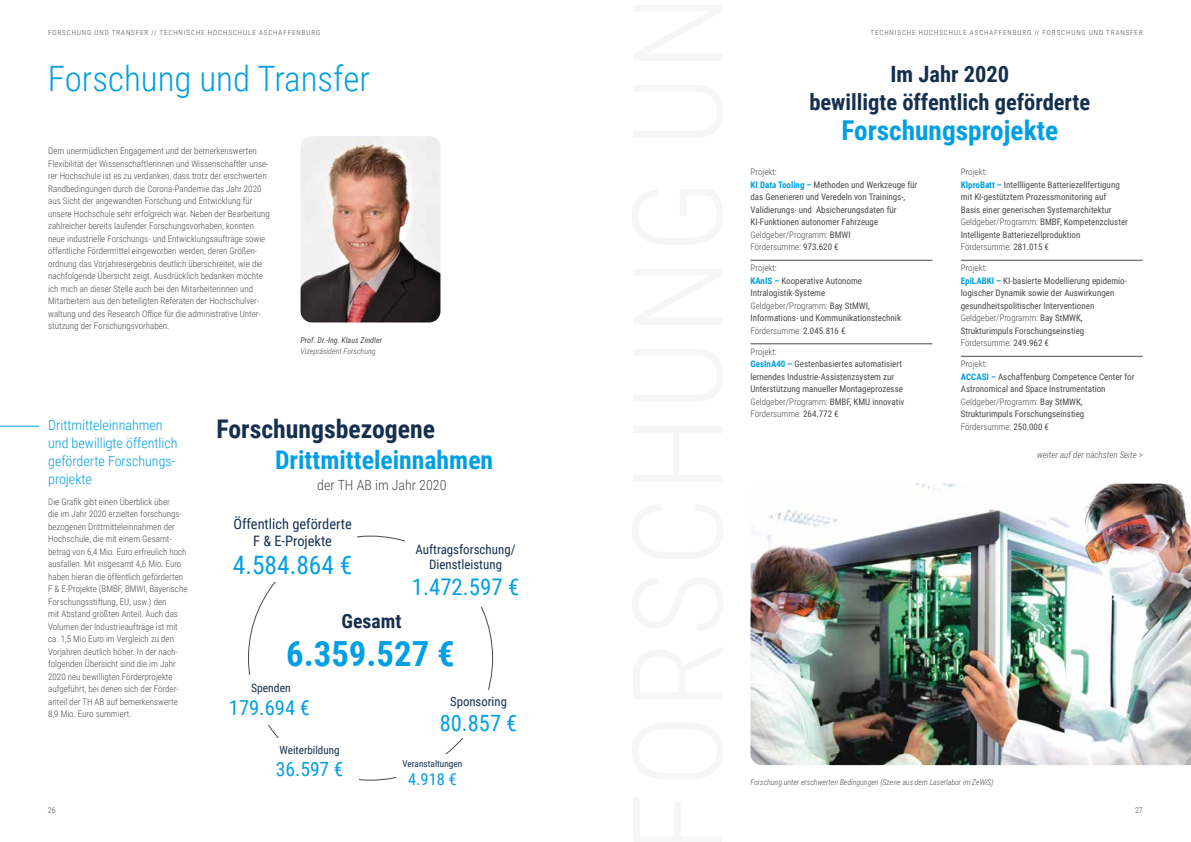
<style>
.page{position:relative;width:1191px;height:842px;background:#fff}
.page>*{position:absolute;margin:0;border:0;box-sizing:border-box;transform-origin:0 0}
.t1{font:300 35px "Roboto Condensed";color:#009fe3}
.t2{font:700 34.7px "Roboto Condensed";color:#009fe3}
.t3{font:700 27.3px "Roboto Condensed";color:#009fe3}
.t4{font:700 25.7px "Roboto Condensed";color:#009fe3}
.t5{font:700 25.7px "Roboto Condensed";color:#152f4e}
.t6{font:25.4px "Roboto Condensed";color:#009fe3}
.t7{font:22.8px "Roboto Condensed";color:#009fe3}
.t8{font:700 22.5px "Roboto Condensed";color:#152f4e}
.t9{font:22.5px "Roboto Condensed";color:#009fe3}
.t10{font:20.6px "Roboto Condensed";color:#009fe3}
.t11{font:700 19.7px "Roboto Condensed";color:#152f4e}
.t12{font:19.5px "Roboto Condensed";color:#009fe3}
.t13{font:16.4px "Roboto Condensed";color:#009fe3}
.t14{font:14.4px/17.3px "Roboto Condensed";color:#152f4e;text-align:center}
.t15{font:300 14px/18px "Roboto Condensed";color:#009fe3}
.t16{font:300 14px "Roboto Condensed";color:#4a4a49}
.t17{font:12.9px/15.5px "Roboto Condensed";color:#152f4e;text-align:center}
.t18{font:12.7px "Roboto Condensed";color:#152f4e}
.t19{font:11.7px "Roboto Condensed";color:#152f4e}
.t20{font:11.1px "Roboto Condensed";color:#152f4e}
.t21{font:9.3px "Roboto Condensed";color:#152f4e}
.t22{font:300 9px/12.5px "Roboto Condensed";color:#4a4a49}
.t23{font:9px/12.5px "Roboto Condensed";color:#4a4a49}
.t24{font:italic 300 9px "Roboto Condensed";color:#4a4a49}
.t25{font:italic 300 8px "Roboto Condensed";color:#4a4a49}
.t26{font:italic 8px "Roboto Condensed";color:#4a4a49}
.t27{font:300 8px "Roboto Condensed";color:#4a4a49}
.t28{font:300 7px "Roboto Condensed";letter-spacing:.135em;color:#4a4a49}
.s1{font-weight:300}
.s2{font-weight:700;color:#009fe3}
</style>
<div class="page">
<img style="left:300px;top:136px;width:140px;height:186px">
<img style="left:750px;top:484px;width:441px;height:281px">
<hr style="left:0;top:426px;width:39px;height:1px;background:#009fe3">
<hr style="left:750px;top:260px;width:182px;height:1px;background:#4a4a49">
<hr style="left:750px;top:344px;width:182px;height:1px;background:#4a4a49">
<hr style="left:960px;top:260px;width:182px;height:1px;background:#4a4a49">
<hr style="left:960px;top:356px;width:182px;height:1px;background:#4a4a49">
<p class="t28" style="left:48px;top:27px;width:274px">FORSCHUNG UND TRANSFER // TECHNISCHE HOCHSCHULE ASCHAFFENBURG</p>
<p class="t28" style="left:870px;top:27px;width:274px">TECHNISCHE HOCHSCHULE ASCHAFFENBURG // FORSCHUNG UND TRANSFER</p>
<h1 class="t1" style="left:48px;top:54px;width:323px">Forschung und Transfer</h1>
<h3 class="t8" style="left:890px;top:58px;width:120px">Im Jahr 2020</h3>
<h3 class="t8" style="left:809px;top:86px;width:282px">bewilligte öffentlich geförderte</h3>
<h3 class="t3" style="left:841px;top:111px;width:218px">Forschungsprojekte</h3>
<p class="t22" style="left:48px;top:144px;width:223px">Dem unermüdlichen Engagement und der bemerkenswerten Flexibilität der Wissenschaftlerinnen und Wissenschaftler unse&shy;rer Hochschule ist es zu verdanken, dass trotz der erschwerten Randbedingungen durch die Corona-Pandemie das Jahr 2020 aus Sicht der angewandten Forschung und Entwicklung für unsere Hochschule sehr erfolgreich war. Neben der Bearbeitung zahlreicher bereits laufender Forschungsvorhaben, konnten neue industrielle Forschungs- und Entwicklungsaufträge sowie öffentliche Fördermittel eingeworben werden, deren Größen&shy;ordnung das Vorjahresergebnis deutlich überschreitet, wie die nachfolgende Übersicht zeigt. Ausdrücklich bedanken möchte ich mich an dieser Stelle auch bei den Mitarbeiterinnen und Mitarbeitern aus den beteiligten Referaten der Hochschulver&shy;waltung und des Research Office für die administrative Unter&shy;stützung der Forschungsvorhaben.</p>
<p class="t23" style="left:750px;top:165px;width:168px"><span class="s1">Projekt:<br></span><span class="s2">KI Data Tooling –</span> Methoden und Werkzeuge für das Generieren und Veredeln von Trainings-,<br>Validierungs- und Absicherungsdaten für<br>KI-Funktionen autonomer Fahrzeuge<br><span class="s1">Geldgeber/Programm:</span> BMWI<br><span class="s1">Fördersumme:</span> 973.620 €</p>
<p class="t23" style="left:750px;top:261px;width:152px"><span class="s1">Projekt:<br></span><span class="s2">KAnIS –</span> Kooperative Autonome<br>Intralogistik-Systeme<br><span class="s1">Geldgeber/Programm:</span> Bay StMWI,<br>Informations- und Kommunikationstechnik<br><span class="s1">Fördersumme:</span> 2.045.816 €</p>
<p class="t23" style="left:750px;top:345px;width:155px"><span class="s1">Projekt:<br></span><span class="s2">GesInA40 –</span> Gestenbasiertes automatisiert lernendes Industrie-Assistenzsystem zur Unterstützung manueller Montageprozesse <span class="s1">Geldgeber/Programm:</span> BMBF, KMU innovativ <span class="s1">Fördersumme:</span> 264.772 €</p>
<p class="t23" style="left:960px;top:165px;width:169px"><span class="s1">Projekt:<br></span><span class="s2">KIproBatt –</span> Intellligente Batteriezellfertigung mit KI-gestütztem Prozessmonitoring auf<br>Basis einer generischen Systemarchitektur <span class="s1">Geldgeber/Programm:</span> BMBF, Kompetenzcluster Intelligente Batteriezellproduktion <span class="s1">Fördersumme:</span> 281.015 €</p>
<p class="t23" style="left:960px;top:261px;width:167px"><span class="s1">Projekt:<br></span><span class="s2">EpiLABKI –</span> KI-basierte Modellierung epidemio&shy;logischer Dynamik sowie der Auswirkungen gesundheitspolitischer Interventionen <span class="s1">Geldgeber/Programm:</span> Bay StMWK, Strukturimpuls Forschungseinstieg <span class="s1">Fördersumme:</span> 249.962 €</p>
<p class="t23" style="left:960px;top:357px;width:175px"><span class="s1">Projekt:<br></span><span class="s2">ACCASI –</span> Aschaffenburg Competence Center for<br>Astronomical and Space Instrumentation<br><span class="s1">Geldgeber/Programm:</span> Bay StMWK,<br>Strukturimpuls Forschungseinstieg<br><span class="s1">Fördersumme:</span> 250.000 €</p>
<p class="t26" style="left:300px;top:334px;width:83px">Prof. Dr.-Ing. Klaus Zindler</p>
<p class="t25" style="left:300px;top:346px;width:77px">Vizepräsident Forschung</p>
<h3 class="t15" style="left:48px;top:415px;width:131px">Drittmitteleinnahmen und bewilligte öffentlich geförderte Forschungs&shy;projekte</h3>
<p class="t22" style="left:48px;top:495px;width:141px">Die Grafik gibt einen Überblick über<br>die im Jahr 2020 erzielten forschungs&shy;bezogenen Drittmitteleinnahmen der Hochschule, die mit einem Gesamt&shy;betrag von 6,4 Mio. Euro erfreulich hoch ausfallen. Mit insgesamt 4,6 Mio. Euro haben hieran die öffentlich geförderten F &amp; E-Projekte (BMBF, BMWI, Bayerische Forschungsstiftung, EU, usw.) den<br>mit Abstand größten Anteil. Auch das Volumen der Industrieaufträge ist mit ca. 1,5 Mio Euro im Vergleich zu den Vorjahren deutlich höher. In der nach&shy;folgenden Übersicht sind die im Jahr 2020 neu bewilligten Förderprojekte aufgeführt, bei denen sich der Förder&shy;anteil der TH AB auf bemerkenswerte 8,9 Mio. Euro summiert.</p>
<h3 class="t5" style="left:216px;top:411px;width:220px">Forschungsbezogene</h3>
<h3 class="t4" style="left:275px;top:442px;width:220px">Drittmitteleinnahmen</h3>
<h3 class="t16" style="left:317px;top:475px;width:131px">der TH AB im Jahr 2020</h3>
<p class="t24" style="left:1037px;top:449px;width:107px">weiter auf der nächsten Seite &gt;</p>
<h3 class="t14" style="left:233px;top:515px;width:120px">Öffentlich geförderte<br>F &amp; E-Projekte</h3>
<h3 class="t6" style="left:233px;top:547px;width:121px">4.584.864 €</h3>
<h3 class="t17" style="left:415px;top:541px;width:102px">Auftragsforschung/<br>Dienstleistung</h3>
<h3 class="t7" style="left:412px;top:571px;width:109px">1.472.597 €</h3>
<h3 class="t11" style="left:341px;top:607px;width:61px">Gesamt</h3>
<h2 class="t2" style="left:286px;top:629px;width:170px">6.359.527 €</h2>
<h3 class="t18" style="left:450px;top:693px;width:58px">Sponsoring</h3>
<h3 class="t9" style="left:440px;top:707px;width:79px">80.857 €</h3>
<p class="t19" style="left:251px;top:680px;width:41px">Spenden</p>
<h3 class="t10" style="left:229px;top:693px;width:83px">179.694 €</h3>
<p class="t20" style="left:280px;top:743px;width:61px">Weiterbildung</p>
<h3 class="t12" style="left:276px;top:755px;width:69px">36.597 €</h3>
<p class="t21" style="left:402px;top:757px;width:61px">Veranstaltungen</p>
<h3 class="t13" style="left:408px;top:768px;width:50px">4.918 €</h3>
<p class="t25" style="left:750px;top:777px;width:244px">Forschung unter erschwerten Bedingungen (Szene aus dem Laserlabor im ZeWiS)</p>
<p class="t27" style="left:48px;top:804px;width:9px">26</p>
<p class="t27" style="left:1135px;top:804px;width:9px">27</p>
</div>
